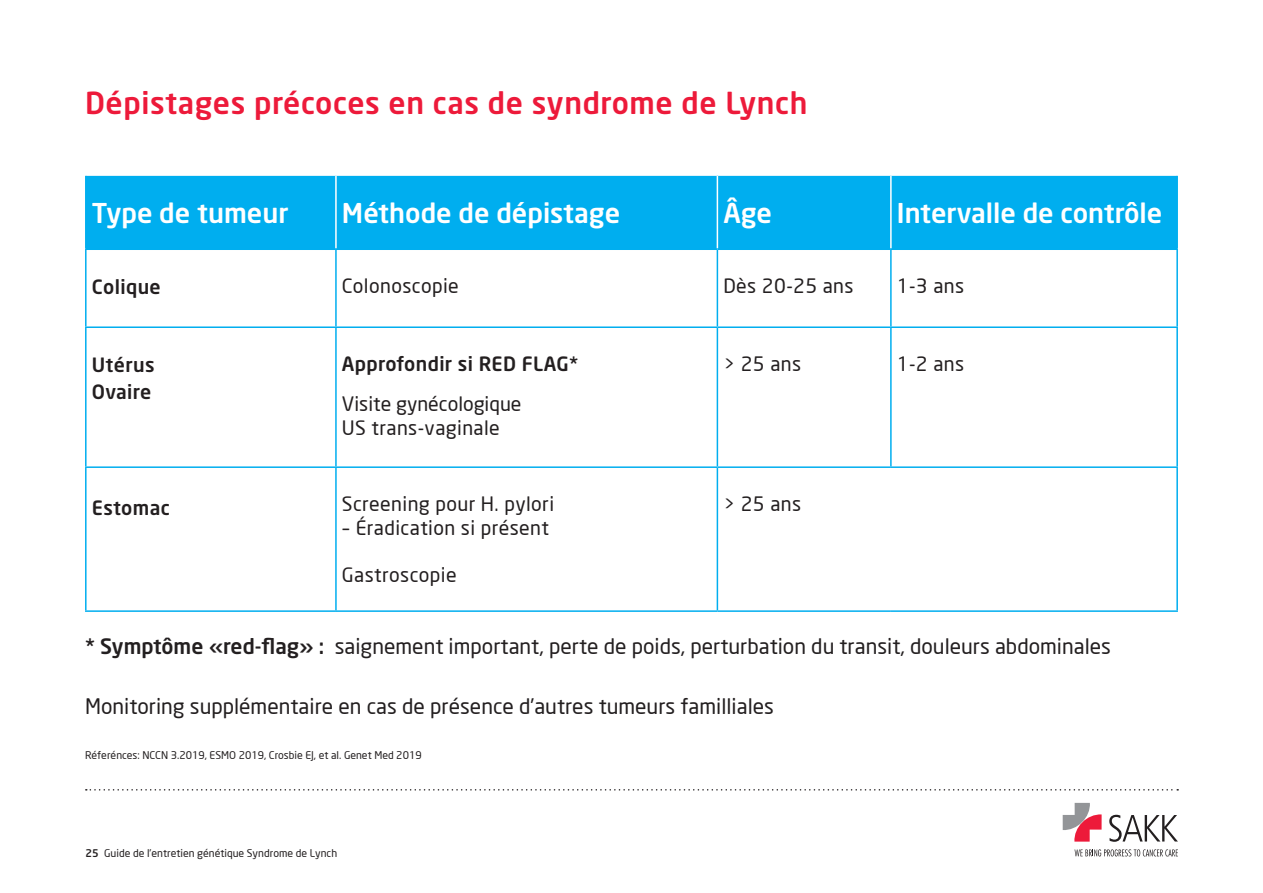
<style>
.page{position:relative;width:1263px;height:893px;background:#fff}
.page>*{position:absolute;margin:0;border:0;box-sizing:border-box;transform-origin:0 0}
.t1{font:500 30px "Neo Sans Std";letter-spacing:.02em;color:#ed1a3a}
.t2{font:500 27px "Neo Sans Std";color:#fff}
.t3{font:21px "Neo Sans";color:#231f20}
.t4{font:19.5px "Neo Sans";letter-spacing:.02em;color:#231f20}
.t5{font:500 19.5px/27px "Neo Sans Std";letter-spacing:.02em;color:#231f20}
.t6{font:19.5px/23.4px "Neo Sans";color:#231f20}
.t7{font:10.5px "Neo Sans";color:#231f20}
.s1{font-family:"Neo Sans Std";font-weight:500}
</style>
<div class="page">
<svg style="left:86px;top:789px;width:1092px;height:2px"></svg>
<svg style="left:1063px;top:803px;width:38px;height:39px"></svg>
<svg style="left:1109px;top:815px;width:69px;height:27px"></svg>
<svg style="left:1074px;top:849px;width:104px;height:7px"></svg>
<div style="left:87px;top:176px;width:1089px;height:72px;background:#00aeef"></div>
<hr style="left:1176px;top:468px;width:2px;height:142px;background:#00aeef">
<hr style="left:890px;top:176px;width:2px;height:72px;background:#fff">
<hr style="left:335px;top:176px;width:2px;height:72px;background:#fff">
<hr style="left:717px;top:176px;width:1px;height:72px;background:#fff">
<hr style="left:85px;top:176px;width:2px;height:72px;background:#00aeef">
<hr style="left:1176px;top:176px;width:2px;height:72px;background:#00aeef">
<hr style="left:85px;top:248px;width:251px;height:2px;background:#00aeef">
<hr style="left:85px;top:250px;width:2px;height:76px;background:#00aeef">
<hr style="left:891px;top:248px;width:287px;height:2px;background:#00aeef">
<hr style="left:1176px;top:250px;width:2px;height:76px;background:#00aeef">
<hr style="left:85px;top:326px;width:251px;height:2px;background:#00aeef">
<hr style="left:85px;top:328px;width:2px;height:138px;background:#00aeef">
<hr style="left:336px;top:326px;width:381px;height:2px;background:#00aeef">
<hr style="left:891px;top:326px;width:287px;height:2px;background:#00aeef">
<hr style="left:1176px;top:328px;width:2px;height:138px;background:#00aeef">
<hr style="left:85px;top:466px;width:251px;height:2px;background:#00aeef">
<hr style="left:85px;top:468px;width:2px;height:142px;background:#00aeef">
<hr style="left:336px;top:466px;width:381px;height:2px;background:#00aeef">
<hr style="left:85px;top:610px;width:251px;height:2px;background:#00aeef">
<hr style="left:717px;top:610px;width:174px;height:2px;background:#00aeef">
<hr style="left:891px;top:610px;width:287px;height:2px;background:#00aeef">
<hr style="left:336px;top:248px;width:381px;height:2px;background:#00aeef">
<hr style="left:335px;top:250px;width:2px;height:76px;background:#00aeef">
<hr style="left:335px;top:328px;width:2px;height:138px;background:#00aeef">
<hr style="left:335px;top:468px;width:2px;height:142px;background:#00aeef">
<hr style="left:717px;top:468px;width:1px;height:142px;background:#00aeef">
<hr style="left:336px;top:610px;width:381px;height:2px;background:#00aeef">
<hr style="left:717px;top:248px;width:174px;height:2px;background:#00aeef">
<hr style="left:717px;top:250px;width:1px;height:76px;background:#00aeef">
<hr style="left:890px;top:250px;width:2px;height:76px;background:#00aeef">
<hr style="left:717px;top:326px;width:174px;height:2px;background:#00aeef">
<hr style="left:717px;top:328px;width:1px;height:138px;background:#00aeef">
<hr style="left:890px;top:328px;width:2px;height:138px;background:#00aeef">
<hr style="left:717px;top:466px;width:174px;height:2px;background:#00aeef">
<hr style="left:891px;top:466px;width:287px;height:2px;background:#00aeef">
<h1 class="t1" style="left:85px;top:84px;width:724px">Dépistages précoces en cas de syndrome de Lynch</h1>
<p class="t2" style="left:92px;top:195px;width:198px">Type de tumeur</p>
<p class="t2" style="left:342px;top:195px;width:280px">Méthode de dépistage</p>
<p class="t2" style="left:723px;top:195px;width:50px">Âge</p>
<p class="t2" style="left:897px;top:195px;width:267px">Intervalle de contrôle</p>
<p class="t5" style="left:92px;top:272px;width:71px">Colique</p>
<p class="t4" style="left:342px;top:274px;width:118px">Colonoscopie</p>
<p class="t4" style="left:723px;top:274px;width:132px">Dès 20-25 ans</p>
<p class="t4" style="left:897px;top:274px;width:69px">1-3 ans</p>
<p class="t5" style="left:92px;top:350px;width:64px">Utérus<br>Ovaire</p>
<p class="t5" style="left:342px;top:350px;width:238px">Approfondir si RED FLAG*</p>
<p class="t6" style="left:342px;top:392px;width:181px">Visite gynécologique<br>US trans-vaginale</p>
<p class="t5" style="left:92px;top:494px;width:80px">Estomac</p>
<p class="t4" style="left:342px;top:492px;width:214px">Screening pour H. pylori</p>
<p class="t4" style="left:342px;top:516px;width:209px">– Éradication si présent</p>
<p class="t4" style="left:342px;top:563px;width:116px">Gastroscopie</p>
<p class="t4" style="left:723px;top:352px;width:79px">&gt; 25 ans</p>
<p class="t4" style="left:897px;top:352px;width:69px">1-2 ans</p>
<p class="t4" style="left:723px;top:492px;width:79px">&gt; 25 ans</p>
<p class="t3" style="left:85px;top:633px;width:1027px"><span class="s1">* Symptôme «red-flag» :</span> saignement important, perte de poids, perturbation du transit, douleurs abdominales</p>
<p class="t3" style="left:85px;top:693px;width:690px">Monitoring supplémentaire en cas de présence d’autres tumeurs familliales</p>
<p class="t7" style="left:85px;top:749px;width:338px">Réferénces: NCCN 3.2019, ESMO 2019, Crosbie EJ, et al. Genet Med 2019</p>
<p class="t7" style="left:86px;top:846px;width:253px"><span class="s1">25</span> Guide de l’entretien génétique Syndrome de Lynch</p>
</div>
